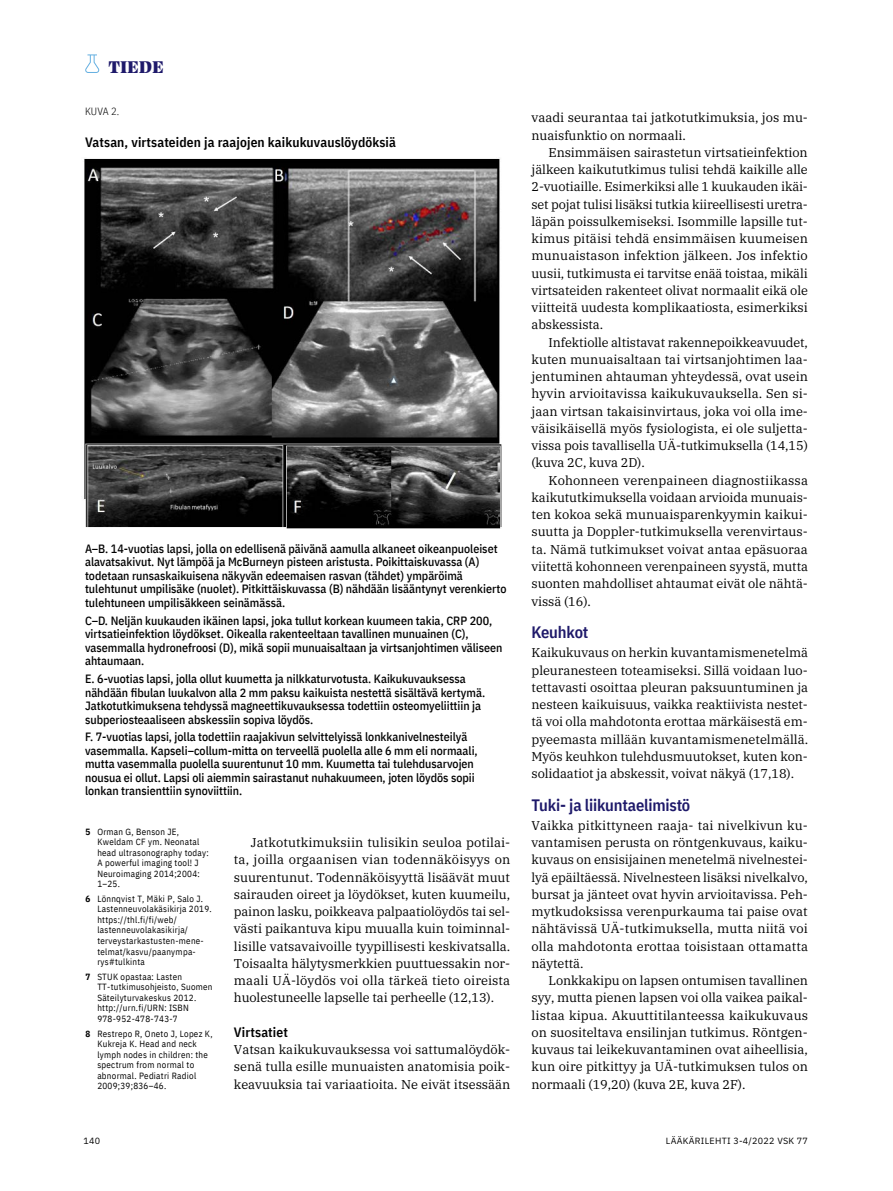
<style>
.page{position:relative;width:893px;height:1191px;background:#fff}
.page>*{position:absolute;margin:0;border:0;box-sizing:border-box;transform-origin:0 0}
.t1{font:900 19.5px "Swear Display";letter-spacing:.02em;color:#1e196a}
.t2{font:600 16.5px "IBM Plex Sans Cond";letter-spacing:-.01em;color:#1e196a}
.t3{font:600 13.5px "IBM Plex Sans Cond";letter-spacing:.01em;color:#000}
.t4{font:12.75px/17.2px "IBM Plex Serif";letter-spacing:-.005em;color:#000;text-align:justify}
.t5{font:500 12px/13.5px "IBM Plex Sans Cond";color:#000}
.t6{font:300 10.5px "IBM Plex Sans Cond";color:#000}
.t7{font:9px/10.5px "IBM Plex Sans Cond";letter-spacing:.03em;color:#000}
.t8{font:9px "IBM Plex Sans";letter-spacing:.03em;color:#000}
.s1{font-weight:700}
</style>
<div class="page">
<svg style="left:85px;top:54px;width:14px;height:19px"></svg>
<img style="left:84px;top:158px;width:418px;height:370px">
<h1 class="t1" style="left:108px;top:53px;width:57px">TIEDE</h1>
<p class="t6" style="left:85px;top:103px;width:36px">KUVA 2.</p>
<p class="t3" style="left:85px;top:131px;width:312px">Vatsan, virtsateiden ja raajojen kaikukuvauslöydöksiä</p>
<p class="t5" style="left:85px;top:541px;width:423px">A–B. 14-vuotias lapsi, jolla on edellisenä päivänä aamulla alkaneet oikeanpuoleiset alavatsakivut. Nyt lämpöä ja McBurneyn pisteen aristusta. Poikittaiskuvassa (A) todetaan runsaskaikuisena näkyvän edeemaisen rasvan (tähdet) ympäröimä tulehtunut umpilisäke (nuolet). Pitkittäiskuvassa (B) nähdään lisääntynyt verenkierto tulehtuneen umpilisäkkeen seinämässä.</p>
<p class="t5" style="left:85px;top:612px;width:419px">C–D. Neljän kuukauden ikäinen lapsi, joka tullut korkean kuumeen takia, CRP 200, virtsatieinfektion löydökset. Oikealla rakenteeltaan tavallinen munuainen (C), vasemmalla hydronefroosi (D), mikä sopii munuaisaltaan ja virtsanjohtimen väliseen ahtaumaan.</p>
<p class="t5" style="left:85px;top:671px;width:402px">E. 6-vuotias lapsi, jolla ollut kuumetta ja nilkkaturvotusta. Kaikukuvauksessa nähdään fibulan luukalvon alla 2 mm paksu kaikuista nestettä sisältävä kertymä.<br>Jatkotutkimuksena tehdyssä magneettikuvauksessa todettiin osteomyeliittiin ja subperiosteaaliseen abskessiin sopiva löydös.</p>
<p class="t5" style="left:85px;top:729px;width:394px">F. 7-vuotias lapsi, jolla todettiin raajakivun selvittelyissä lonkkanivelnesteilyä vasemmalla. Kapseli–collum-mitta on terveellä puolella alle 6 mm eli normaali, mutta vasemmalla puolella suurentunut 10 mm. Kuumetta tai tulehdusarvojen nousua ei ollut. Lapsi oli aiemmin sairastanut nuhakuumeen, joten löydös sopii lonkan transienttiin synoviittiin.</p>
<p class="t4" style="left:234px;top:833px;width:278px;text-indent:17px">Jatkotutkimuksiin tulisikin seuloa potilai&shy;ta, joilla orgaanisen vian todennäköisyys on suurentunut. Todennäköisyyttä lisäävät muut sairauden oireet ja löydökset, kuten kuumeilu, painon lasku, poikkeava palpaatiolöydös tai sel&shy;västi paikantuva kipu muualla kuin toiminnal&shy;lisille vatsavaivoille tyypillisesti keskivatsalla.<br>Toisaalta hälytysmerkkien puuttuessakin nor&shy;maali UÄ-löydös voi olla tärkeä tieto oireista huolestuneelle lapselle tai perheelle (12,13).</p>
<p class="t3" style="left:234px;top:1021px;width:55px">Virtsatiet</p>
<p class="t4" style="left:234px;top:1040px;width:278px">Vatsan kaikukuvauksessa voi sattumalöydök&shy;senä tulla esille munuaisten anatomisia poik&shy;keavuuksia tai variaatioita. Ne eivät itsessään</p>
<p class="t7" style="left:97px;top:825px;width:113px;text-indent:-12px"><span class="s1">5</span> Orman G, Benson JE,<br>Kweldam CF ym. Neonatal head ultrasonography today:<br>A powerful imaging tool! J<br>Neuroimaging 2014;2004:<br>1–25.</p>
<p class="t7" style="left:97px;top:892px;width:116px;text-indent:-12px"><span class="s1">6</span> Lönnqvist T, Mäki P, Salo J.<br>Lastenneuvolakäsikirja 2019. https://thl.fi/fi/web/ lastenneuvolakasikirja/ terveystarkastusten-mene&shy;telmat/kasvu/paanympa&shy;rys#tulkinta</p>
<p class="t7" style="left:97px;top:970px;width:117px;text-indent:-12px"><span class="s1">7</span> STUK opastaa: Lasten<br>TT-tutkimusohjeisto, Suomen<br>Säteilyturvakeskus 2012. http://urn.fi/URN: ISBN<br>978-952-478-743-7</p>
<p class="t7" style="left:97px;top:1027px;width:117px;text-indent:-12px"><span class="s1">8</span> Restrepo R, Oneto J, Lopez K,<br>Kukreja K. Head and neck lymph nodes in children: the spectrum from normal to abnormal. Pediatri Radiol<br>2009;39;836–46.</p>
<p class="t4" style="left:531px;top:108px;width:278px">vaadi seurantaa tai jatkotutkimuksia, jos mu&shy;nuaisfunktio on normaali.</p>
<p class="t4" style="left:531px;top:143px;width:278px;text-indent:17px">Ensimmäisen sairastetun virtsatieinfektion jälkeen kaikututkimus tulisi tehdä kaikille alle 2-vuotiaille. Esimerkiksi alle 1 kuukauden ikäi&shy;set pojat tulisi lisäksi tutkia kiireellisesti uretra&shy;läpän poissulkemiseksi. Isommille lapsille tut&shy;kimus pitäisi tehdä ensimmäisen kuumeisen munuaistason infektion jälkeen. Jos infektio uusii, tutkimusta ei tarvitse enää toistaa, mikäli virtsateiden rakenteet olivat normaalit eikä ole viitteitä uudesta komplikaatiosta, esimerkiksi abskessista.</p>
<p class="t4" style="left:531px;top:332px;width:278px;text-indent:17px">Infektiolle altistavat rakennepoikkeavuudet, kuten munuaisaltaan tai virtsanjohtimen laa&shy;jentuminen ahtauman yhteydessä, ovat usein hyvin arvioitavissa kaikukuvauksella. Sen si&shy;jaan virtsan takaisinvirtaus, joka voi olla ime&shy;väisikäisellä myös fysiologista, ei ole suljetta&shy;vissa pois tavallisella UÄ-tutkimuksella (14,15) (kuva 2C, kuva 2D).</p>
<p class="t4" style="left:531px;top:470px;width:278px;text-indent:17px">Kohonneen verenpaineen diagnostiikassa kaikututkimuksella voidaan arvioida munuais&shy;ten kokoa sekä munuaisparenkyymin kaikui&shy;suutta ja Doppler-tutkimuksella verenvirtaus&shy;ta. Nämä tutkimukset voivat antaa epäsuoraa viitettä kohonneen verenpaineen syystä, mutta suonten mahdolliset ahtaumat eivät ole nähtä&shy;vissä (16).</p>
<p class="t2" style="left:531px;top:619px;width:58px">Keuhkot</p>
<p class="t4" style="left:531px;top:643px;width:278px">Kaikukuvaus on herkin kuvantamismenetelmä pleuranesteen toteamiseksi. Sillä voidaan luo&shy;tettavasti osoittaa pleuran paksuuntuminen ja nesteen kaikuisuus, vaikka reaktiivista nestet&shy;tä voi olla mahdotonta erottaa märkäisestä em&shy;pyeemasta millään kuvantamismenetelmällä.<br>Myös keuhkon tulehdusmuutokset, kuten kon&shy;solidaatiot ja abskessit, voivat näkyä (17,18).</p>
<p class="t2" style="left:531px;top:792px;width:160px">Tuki- ja liikuntaelimistö</p>
<p class="t4" style="left:531px;top:815px;width:278px">Vaikka pitkittyneen raaja- tai nivelkivun ku&shy;vantamisen perusta on röntgenkuvaus, kaiku&shy;kuvaus on ensisijainen menetelmä nivelnestei&shy;lyä epäiltäessä. Nivelnesteen lisäksi nivelkalvo, bursat ja jänteet ovat hyvin arvioitavissa. Peh&shy;mytkudoksissa verenpurkauma tai paise ovat nähtävissä UÄ-tutkimuksella, mutta niitä voi olla mahdotonta erottaa toisistaan ottamatta näytettä.</p>
<p class="t4" style="left:531px;top:971px;width:278px;text-indent:17px">Lonkkakipu on lapsen ontumisen tavallinen syy, mutta pienen lapsen voi olla vaikea paikal&shy;listaa kipua. Akuuttitilanteessa kaikukuvaus on suositeltava ensilinjan tutkimus. Röntgen&shy;kuvaus tai leikekuvantaminen ovat aiheellisia, kun oire pitkittyy ja UÄ-tutkimuksen tulos on normaali (19,20) (kuva 2E, kuva 2F).</p>
<p class="t8" style="left:83px;top:1133px;width:18px">140</p>
<p class="t8" style="left:666px;top:1133px;width:144px">LÄÄKÄRILEHTI 3-4/2022 VSK 77</p>
</div>
